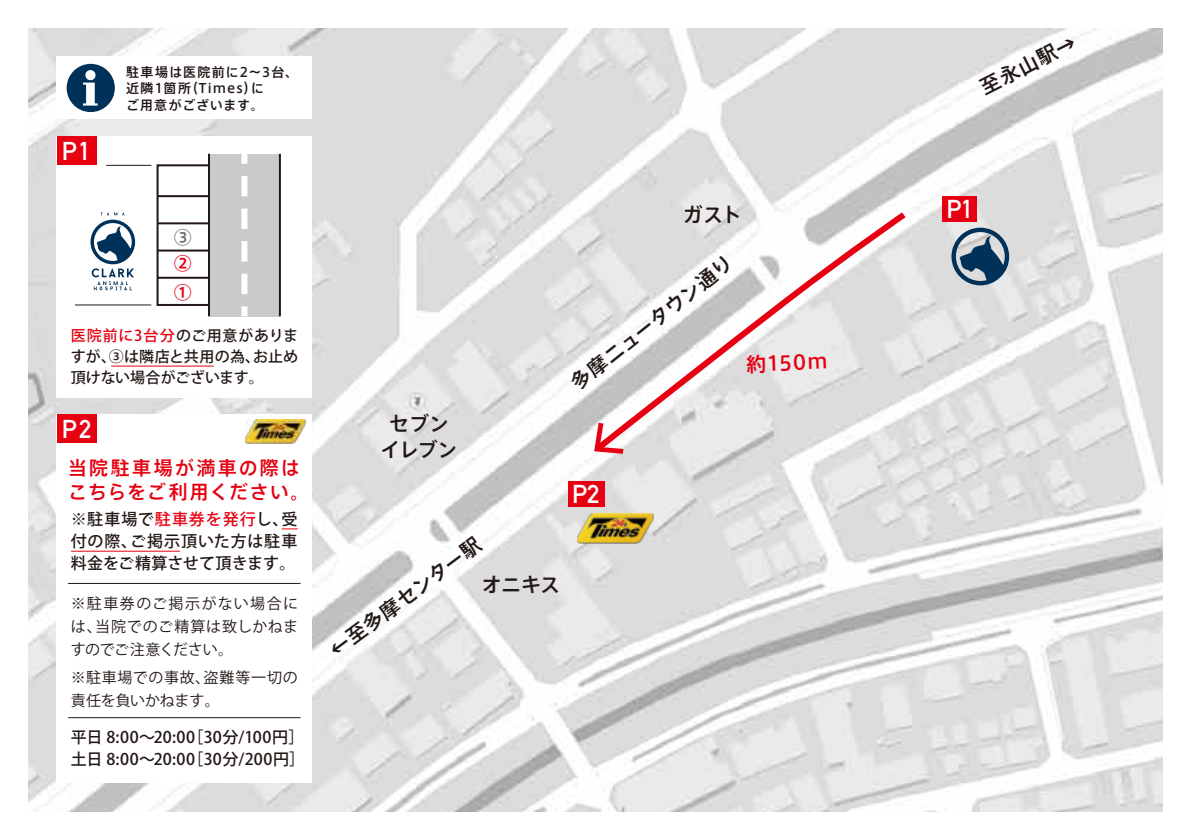
<style>
.page{position:relative;width:1191px;height:840px;background:#fff}
.page>*{position:absolute;margin:0;border:0;box-sizing:border-box;transform-origin:0 0}
.t1{font:25.4px "DIN Mittelschrift Std";letter-spacing:.035em;color:#fff}
.t2{font:500 20px/25.6px "Axis Std";letter-spacing:-.02em;color:#221815;text-align:center}
.t3{font:500 20px "Axis Std";color:#e60012}
.t4{font:500 20px "Axis Std";color:#727171}
.t5{font:500 19px/24px "Axis Std";letter-spacing:.105em;color:#e60012}
.t6{font:500 16px/22px "Koz Go Pro";letter-spacing:.04em;color:#221815;text-align:justify}
.t7{font:15px/23px "Koz Go Pro";letter-spacing:.045em;color:#221815;text-align:justify}
.t8{font:500 15px/21px "Koz Go Pro";letter-spacing:.01em;color:#221815;text-align:justify}
.t9{font:500 13px/16.4px "Axis Std";letter-spacing:.08em;color:#221815}
.s1{color:#e60012}
</style>
<div class="page">
<img style="left:28px;top:28px;width:1134px;height:783px">
<svg style="left:951px;top:227px;width:58px;height:58px;background:#70889c"></svg>
<div style="left:567px;top:481px;width:37px;height:25px;background:#e60012"></div>
<div style="left:942px;top:196px;width:34px;height:25px;background:#e60012"></div>
<div style="left:57px;top:136px;width:255px;height:261px;background:#fff"></div>
<div style="left:57px;top:57px;width:255px;height:62px;background:#fff"></div>
<div style="left:57px;top:136px;width:39px;height:28px;background:#e60012"></div>
<div style="left:57px;top:414px;width:255px;height:368px;background:#fff"></div>
<div style="left:57px;top:414px;width:39px;height:28px;background:#e60012"></div>
<svg style="left:90px;top:212px;width:45px;height:78px"></svg>
<img style="left:577px;top:513px;width:76px;height:30px">
<img style="left:245px;top:419px;width:60px;height:24px">
<div style="left:209px;top:154px;width:71px;height:162px;background:#c9caca"></div>
<div style="left:157px;top:164px;width:53px;height:142px;border:2px solid #221815"></div>
<hr style="left:158px;top:276px;width:51px;height:2px;background:#221815">
<hr style="left:158px;top:249px;width:51px;height:2px;background:#221815">
<hr style="left:158px;top:222px;width:51px;height:2px;background:#221815">
<hr style="left:158px;top:195px;width:51px;height:2px;background:#221815">
<hr style="left:208px;top:154px;width:2px;height:162px;background:#221815">
<hr style="left:279px;top:154px;width:2px;height:162px;background:#221815">
<div style="left:241px;top:154px;width:6px;height:10px;background:#fff"></div>
<svg style="left:241px;top:176px;width:6px;height:118px"></svg>
<div style="left:241px;top:306px;width:6px;height:10px;background:#fff"></div>
<svg style="left:67px;top:64px;width:48px;height:48px"></svg>
<hr style="left:75px;top:304px;width:76px;height:1px;background:#221815">
<hr style="left:106px;top:165px;width:45px;height:1px;background:#221815">
<hr style="left:68px;top:716px;width:232px;height:1px;background:#221815">
<hr style="left:68px;top:582px;width:232px;height:1px;background:#221815">
<svg style="left:590px;top:209px;width:319px;height:247px"></svg>
<svg style="left:594px;top:422px;width:29px;height:31px"></svg>
<hr style="left:111px;top:365px;width:103px;height:1px;background:#e60012">
<svg style="left:282px;top:528px;width:16px;height:1px"></svg>
<hr style="left:71px;top:550px;width:109px;height:1px;background:#e60012">
<h1 class="t1" style="left:62px;top:136px;width:30px">P1</h1>
<p class="t9" style="left:126px;top:63px;width:173px">駐車場は医院前に2～3台、近隣1箇所（Times）に<br>ご用意がございます。</p>
<p class="t4" style="left:173px;top:222px;width:21px">③</p>
<p class="t3" style="left:173px;top:249px;width:21px">②</p>
<p class="t3" style="left:173px;top:277px;width:21px">①</p>
<p class="t8" style="left:71px;top:326px;width:229px"><span class="s1">医院前に3台分</span>のご用意がありますが、③は隣店と共用の為、お止め頂けない場合がございます。</p>
<h1 class="t1" style="left:62px;top:414px;width:31px">P2</h1>
<p class="t5" style="left:68px;top:454px;width:243px">当院駐車場が満車の際はこちらをご利用ください。</p>
<p class="t6" style="left:71px;top:509px;width:228px">※駐車場で<span class="s1">駐車券を発行</span>し、受付の際、ご掲示頂いた方は駐車料金をご精算させて頂きます。</p>
<p class="t7" style="left:71px;top:592px;width:229px">※駐車券のご掲示がない場合には、当院でのご精算は致しかねますのでご注意ください。</p>
<p class="t7" style="left:71px;top:665px;width:228px">※駐車場での事故、盗難等一切の責任を負いかねます。</p>
<p class="t6" style="left:71px;top:726px;width:236px">平日 8:00～20:00［30分/100円］土日 8:00～20:00［30分/200円］</p>
<p class="t2" style="left:683px;top:200px;width:60px">ガスト</p>
<p class="t2" style="left:380px;top:409px;width:78px">セブンイレブン</p>
<p class="t2" style="left:565px;top:374px;width:202px;rotate:-39deg">多摩ニュータウン通り</p>
<h1 class="t1" style="left:572px;top:479px;width:29px">P2</h1>
<p class="t2" style="left:324px;top:640px;width:185px;rotate:-37deg">←至多摩センター駅</p>
<p class="t2" style="left:482px;top:570px;width:80px">オニキス</p>
<p class="t3" style="left:745px;top:349px;width:83px;rotate:-2deg">約150m</p>
<p class="t2" style="left:975px;top:76px;width:106px;rotate:-27deg">至永山駅→</p>
<h1 class="t1" style="left:946px;top:194px;width:28px">P1</h1>
</div>
